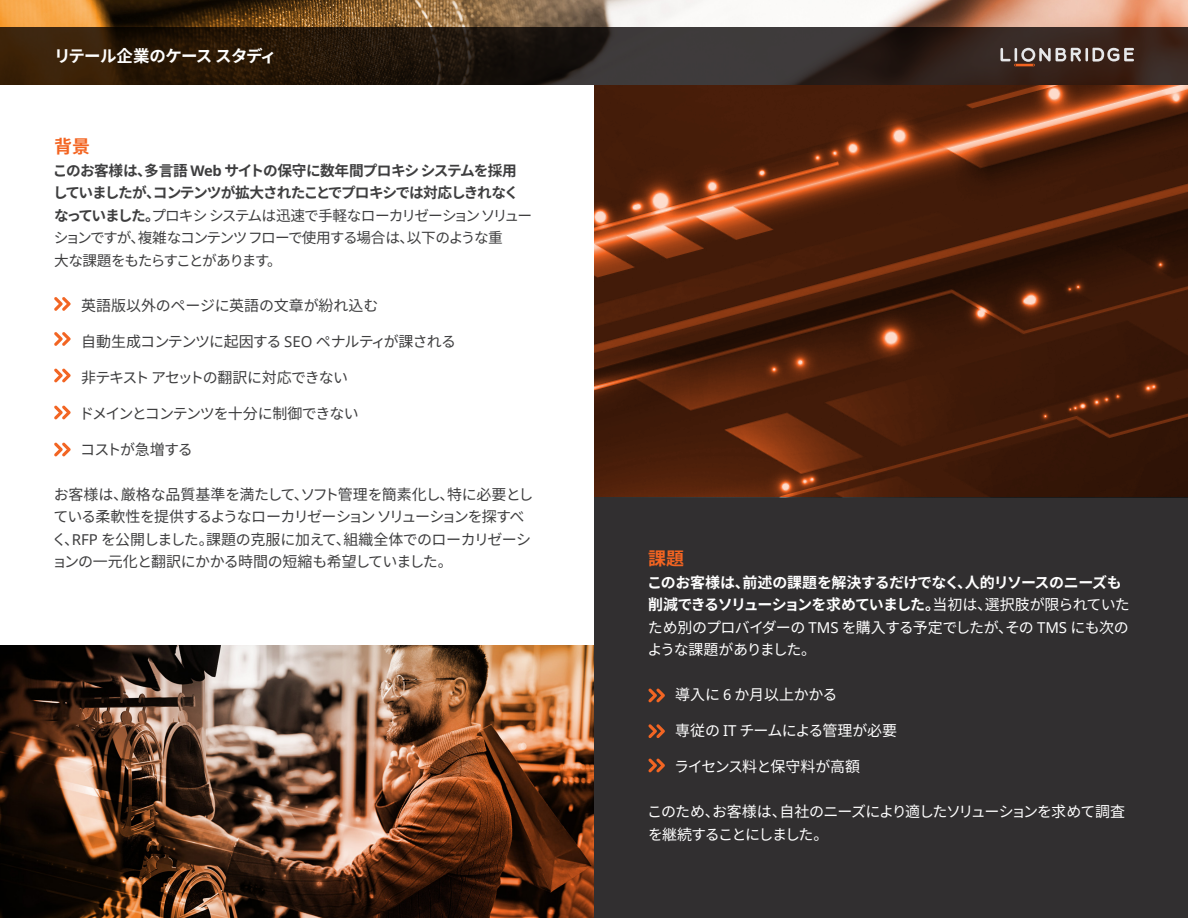
<style>
.page{position:relative;width:1188px;height:918px;background:#fff}
.page>*{position:absolute;margin:0;border:0;box-sizing:border-box;transform-origin:0 0}
.t1{font:700 18px "Noto Sans CJ Kjp";color:#f36421}
.t2{font:700 16.5px "Noto Sans CJ Kjp";letter-spacing:-.045em;color:#fff}
.t3{font:15px/22.5px "Noto Sans CJ Kjp";letter-spacing:-.04em;color:#3e3e3f}
.t4{font:700 15px/22.5px "Noto Sans CJ Kjp";letter-spacing:-.05em;color:#fff}
.t5{font:15px/22.5px "Noto Sans CJ Kjp";letter-spacing:-.08em;color:#fff}
.t6{font:15px "Noto Sans CJ Kjp";letter-spacing:-.01em;color:#3e3e3f}
.t7{font:15px "Noto Sans CJ Kjp";letter-spacing:-.075em;color:#3e3e3f}
.t8{font:15px "Noto Sans CJ Kjp";letter-spacing:-.06em;color:#3e3e3f}
.t9{font:15px "Noto Sans CJ Kjp";letter-spacing:-.03em;color:#fff}
.t10{font:15px "Noto Sans CJ Kjp";letter-spacing:-.055em;color:#fff}
.t11{font:15px "Noto Sans CJ Kjp";letter-spacing:-.015em;color:#fff}
.t12{font:14.7px/22.5px "Noto Sans CJ Kjp";letter-spacing:-.085em;color:#3e3e3f}
.s1{font-weight:700}
.s2{font-family:"Noto Sans";font-weight:700}
.s3{font-family:"Noto Sans"}
.s4{font-weight:400}
.s5{font-family:"Noto Sans";font-weight:400}
</style>
<div class="page">
<svg style="left:594px;top:85px;width:594px;height:412px;background:#52230d"></svg>
<div style="left:594px;top:498px;width:594px;height:420px;background:#312f30"></div>
<svg style="left:648px;top:688px;width:17px;height:14px"></svg>
<svg style="left:648px;top:724px;width:17px;height:14px"></svg>
<svg style="left:648px;top:758px;width:17px;height:14px"></svg>
<svg style="left:54px;top:297px;width:17px;height:14px"></svg>
<svg style="left:54px;top:332px;width:17px;height:14px"></svg>
<svg style="left:54px;top:368px;width:17px;height:14px"></svg>
<svg style="left:54px;top:405px;width:17px;height:14px"></svg>
<svg style="left:54px;top:443px;width:17px;height:13px"></svg>
<img style="left:0;top:645px;width:594px;height:273px">
<img style="left:0;top:0;width:1188px;height:27px">
<svg style="left:0;top:27px;width:1188px;height:58px;background:#2e2118"></svg>
<svg style="left:1000px;top:48px;width:134px;height:18px;background:#71615c"></svg>
<p class="t2" style="left:54px;top:46px;width:224px">リテール企業のケース スタディ</p>
<p class="t1" style="left:54px;top:136px;width:37px">背景</p>
<p class="t12" style="left:53px;top:159px;width:481px"><span class="s1">このお客様は、多言語</span> <span class="s2">Web</span> <span class="s1">サイトの保守に数年間プロキシ システムを採用していましたが、コンテンツが拡大されたことでプロキシでは対応しきれなくなっていました。</span>プロキシ システムは迅速で手軽なローカリゼーション ソリューションですが、複雑なコンテンツ フローで使用する場合は、以下のような重<br>大な課題をもたらすことがあります。</p>
<p class="t6" style="left:81px;top:297px;width:299px">英語版以外のページに英語の文章が紛れ込む</p>
<p class="t3" style="left:81px;top:330px;width:377px">自動生成コンテンツに起因する <span class="s3">SEO</span> ペナルティが課される</p>
<p class="t8" style="left:81px;top:369px;width:269px">非テキスト アセットの翻訳に対応できない</p>
<p class="t7" style="left:79px;top:405px;width:281px">ドメインとコンテンツを十分に制御できない</p>
<p class="t3" style="left:80px;top:438px;width:114px">コストが急増する</p>
<p class="t3" style="left:52px;top:483px;width:483px">お客様は、厳格な品質基準を満たして、ソフト管理を簡素化し、特に必要としている柔軟性を提供するようなローカリゼーション ソリューションを探すべく、<span class="s3">RFP</span> を公開しました。課題の克服に加えて、組織全体でのローカリゼーションの一元化と翻訳にかかる時間の短縮も希望していました。</p>
<p class="t1" style="left:648px;top:549px;width:37px">課題</p>
<p class="t4" style="left:647px;top:571px;width:484px">このお客様は、前述の課題を解決するだけでなく、人的リソースのニーズも削減できるソリューションを求めていました。<span class="s4">当初は、選択肢が限られていたため別のプロバイダーの</span> <span class="s5">TMS</span> <span class="s4">を購入する予定でしたが、その</span> <span class="s5">TMS</span> <span class="s4">にも次のような課題がありました。</span></p>
<p class="t11" style="left:675px;top:686px;width:164px">導入に <span class="s3">6</span> か月以上かかる</p>
<p class="t9" style="left:675px;top:722px;width:223px">専従の <span class="s3">IT</span> チームによる管理が必要</p>
<p class="t10" style="left:674px;top:758px;width:187px">ライセンス料と保守料が高額</p>
<p class="t5" style="left:647px;top:801px;width:479px">このため、お客様は、自社のニーズにより適したソリューションを求めて調査を継続することにしました。</p>
</div>
